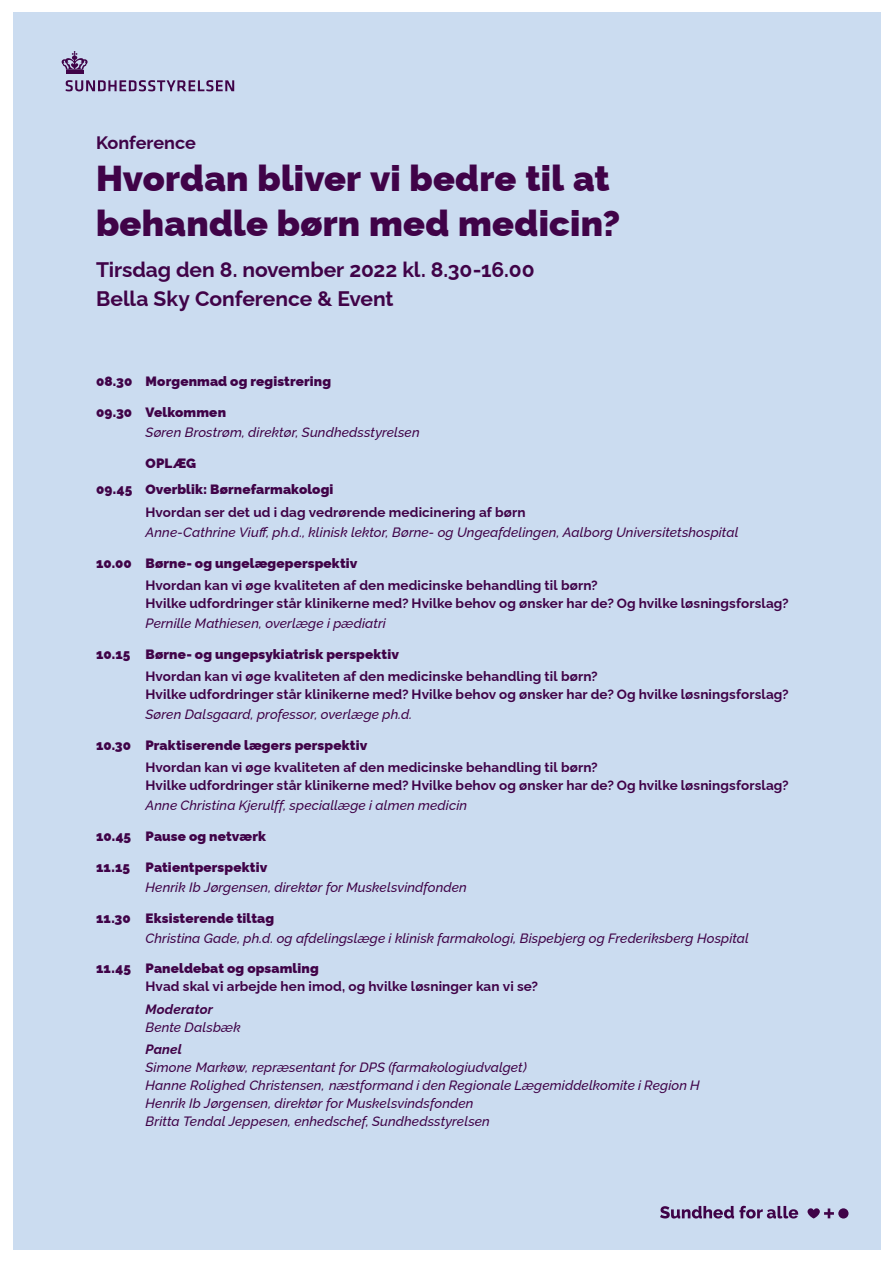
<style>
.page{position:relative;width:893px;height:1263px;background:#fff}
.page>*{position:absolute;margin:0;border:0;box-sizing:border-box;transform-origin:0 0}
.t1{font:900 36px/45px "Raleway";letter-spacing:.005em;color:#400348}
.t2{font:700 21px/28.5px "Raleway";letter-spacing:-.005em;color:#400348}
.t3{font:700 18px "Raleway";letter-spacing:-.005em;color:#400348}
.t4{font:italic 500 13.5px/18px "Raleway";letter-spacing:.01em;color:#400348}
.t5{font:700 13.5px/18px "Raleway";letter-spacing:.01em;color:#400348}
.t6{font:900 13.5px/26.5px "Raleway";letter-spacing:.01em;color:#400348}
.t7{font:italic 700 13.5px "Raleway";letter-spacing:.01em;color:#400348}
</style>
<div class="page">
<div style="left:13px;top:13px;width:867px;height:1237px;background:#cbdcf0"></div>
<hr style="left:66px;top:70px;width:17px;height:4px;background:#400348">
<svg style="left:62px;top:51px;width:26px;height:19px"></svg>
<svg style="left:66px;top:80px;width:168px;height:11px"></svg>
<svg style="left:660px;top:1206px;width:138px;height:12px"></svg>
<svg style="left:807px;top:1208px;width:41px;height:10px"></svg>
<h3 class="t3" style="left:96px;top:128px;width:101px">Konference</h3>
<h1 class="t1" style="left:96px;top:152px;width:526px">Hvordan bliver vi bedre til at behandle børn med medicin?</h1>
<h2 class="t2" style="left:96px;top:253px;width:440px">Tirsdag den 8. november 2022 kl. 8.30-16.00<br>Bella Sky Conference &amp; Event</h2>
<p class="t6" style="left:96px;top:367px;width:237px">08.30 Morgenmad og registrering</p>
<p class="t6" style="left:96px;top:397px;width:131px">09.30 Velkommen</p>
<p class="t4" style="left:146px;top:422px;width:276px">Søren Brostrøm, direktør, Sundhedsstyrelsen</p>
<p class="t6" style="left:96px;top:448px;width:239px;text-indent:50px">OPLÆG<br>09.45 Overblik: Børnefarmakologi</p>
<p class="t5" style="left:146px;top:501px;width:381px">Hvordan ser det ud i dag vedrørende medicinering af børn</p>
<p class="t4" style="left:146px;top:521px;width:594px">Anne-Cathrine Viuff, ph.d., klinisk lektor, Børne- og Ungeafdelingen, Aalborg Universitetshospital</p>
<p class="t6" style="left:96px;top:548px;width:263px">10.00 Børne- og ungelægeperspektiv</p>
<p class="t5" style="left:146px;top:574px;width:645px">Hvordan kan vi øge kvaliteten af den medicinske behandling til børn?<br>Hvilke udfordringer står klinikerne med? Hvilke behov og ønsker har de? Og hvilke løsningsforslag?</p>
<p class="t4" style="left:146px;top:613px;width:242px">Pernille Mathiesen, overlæge i pædiatri</p>
<p class="t6" style="left:96px;top:639px;width:304px">10.15 Børne- og ungepsykiatrisk perspektiv</p>
<p class="t5" style="left:146px;top:666px;width:645px">Hvordan kan vi øge kvaliteten af den medicinske behandling til børn?<br>Hvilke udfordringer står klinikerne med? Hvilke behov og ønsker har de? Og hvilke løsningsforslag?</p>
<p class="t4" style="left:146px;top:704px;width:268px">Søren Dalsgaard, professor, overlæge ph.d.</p>
<p class="t6" style="left:96px;top:730px;width:273px">10.30 Praktiserende lægers perspektiv</p>
<p class="t5" style="left:146px;top:757px;width:645px">Hvordan kan vi øge kvaliteten af den medicinske behandling til børn?<br>Hvilke udfordringer står klinikerne med? Hvilke behov og ønsker har de? Og hvilke løsningsforslag?</p>
<p class="t4" style="left:146px;top:795px;width:323px">Anne Christina Kjerulff, speciallæge i almen medicin</p>
<p class="t6" style="left:96px;top:821px;width:171px">10.45 Pause og netværk</p>
<p class="t6" style="left:96px;top:852px;width:173px">11.15 Patientperspektiv</p>
<p class="t4" style="left:146px;top:876px;width:323px">Henrik Ib Jørgensen, direktør for Muskelsvindfonden</p>
<p class="t6" style="left:96px;top:903px;width:180px">11.30 Eksisterende tiltag</p>
<p class="t4" style="left:146px;top:927px;width:605px">Christina Gade, ph.d. og afdelingslæge i klinisk farmakologi, Bispebjerg og Frederiksberg Hospital</p>
<p class="t6" style="left:96px;top:954px;width:224px">11.45 Paneldebat og opsamling</p>
<p class="t5" style="left:146px;top:976px;width:394px">Hvad skal vi arbejde hen imod, og hvilke løsninger kan vi se?</p>
<p class="t7" style="left:146px;top:998px;width:69px">Moderator</p>
<p class="t4" style="left:146px;top:1016px;width:97px">Bente Dalsbæk</p>
<p class="t7" style="left:146px;top:1038px;width:38px">Panel</p>
<p class="t4" style="left:146px;top:1057px;width:556px">Simone Markøw, repræsentant for DPS (farmakologiudvalget)<br>Hanne Rolighed Christensen, næstformand i den Regionale Lægemiddelkomite i Region H Henrik Ib Jørgensen, direktør for Muskelsvindsfonden<br>Britta Tendal Jeppesen, enhedschef, Sundhedsstyrelsen</p>
</div>
